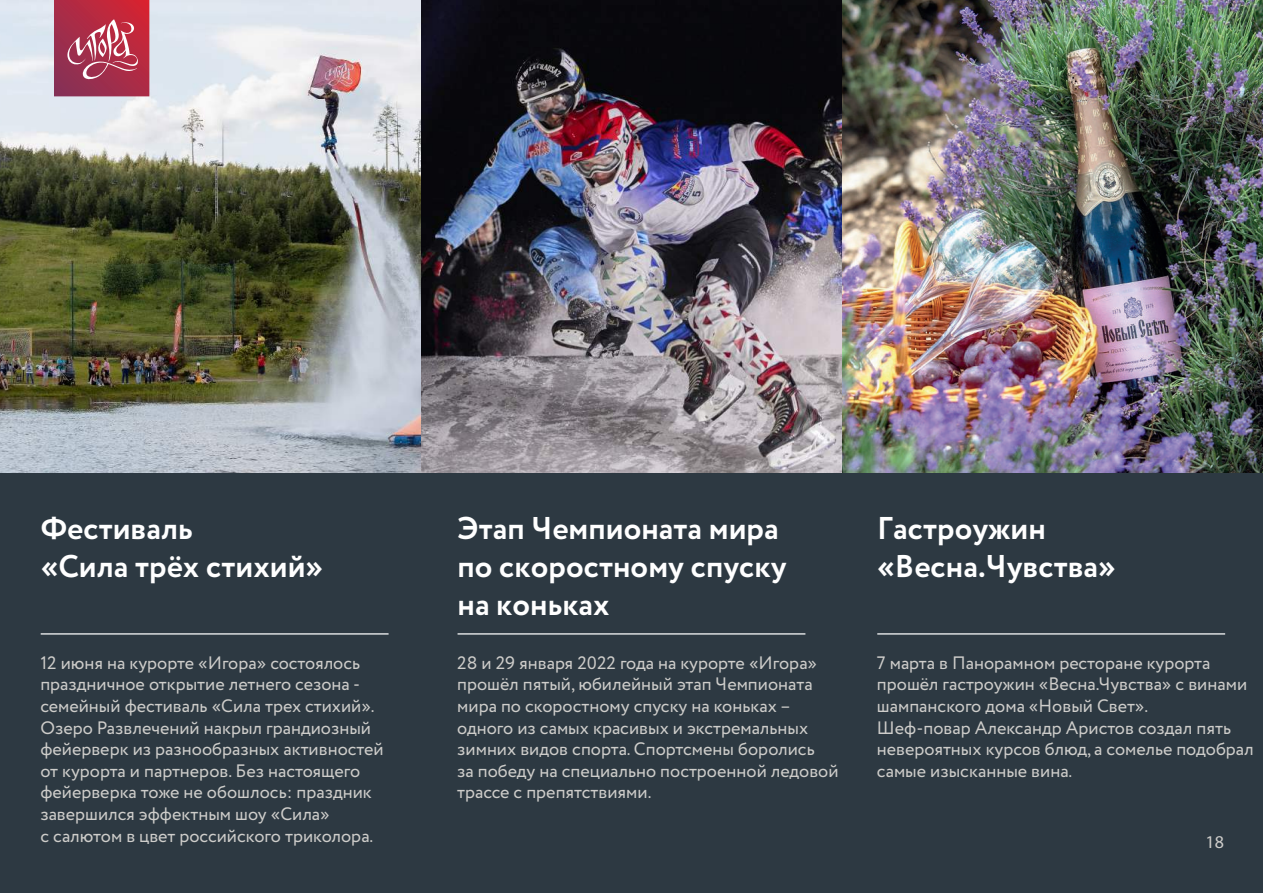
<style>
.page{position:relative;width:1263px;height:893px;background:#2d3942}
.page>*{position:absolute;margin:0;border:0;box-sizing:border-box;transform-origin:0 0}
.t1{font:700 31.5px/37.8px "Circe";color:#fff}
.t2{font:18px/21.6px "Circe";color:#cecdca}
.t3{font:18px "Myriad Pro";color:#cecdca}
</style>
<div class="page">
<img style="left:0;top:0;width:1263px;height:472px">
<hr style="left:457px;top:633px;width:348px;height:1px;background:#fff">
<hr style="left:41px;top:633px;width:348px;height:1px;background:#fff">
<hr style="left:877px;top:633px;width:348px;height:1px;background:#fff">
<svg style="left:54px;top:0;width:95px;height:96px"></svg>
<h1 class="t1" style="left:41px;top:511px;width:284px">Фестиваль<br>«Сила трёх стихий»</h1>
<p class="t2" style="left:40px;top:652px;width:345px">12 июня на курорте «Игора» состоялось праздничное открытие летнего сезона - семейный фестиваль «Сила трех стихий».<br>Озеро Развлечений накрыл грандиозный фейерверк из разнообразных активностей от курорта и партнеров. Без настоящего фейерверка тоже не обошлось: праздник завершился эффектным шоу «Сила»<br>с салютом в цвет российского триколора.</p>
<h1 class="t1" style="left:457px;top:511px;width:331px">Этап Чемпионата мира по скоростному спуску на коньках</h1>
<p class="t2" style="left:457px;top:652px;width:383px">28 и 29 января 2022 года на курорте «Игора» прошёл пятый, юбилейный этап Чемпионата мира по скоростному спуску на коньках – одного из самых красивых и экстремальных зимних видов спорта. Спортсмены боролись<br>за победу на специально построенной ледовой трассе с препятствиями.</p>
<h1 class="t1" style="left:877px;top:511px;width:240px">Гастроужин «Весна.Чувства»</h1>
<p class="t2" style="left:877px;top:652px;width:378px">7 марта в Панорамном ресторане курорта прошёл гастроужин «Весна.Чувства» с винами шампанского дома «Новый Свет».<br>Шеф-повар Александр Аристов создал пять невероятных курсов блюд, а сомелье подобрал самые изысканные вина.</p>
<p class="t3" style="left:1205px;top:831px;width:20px">18</p>
</div>
